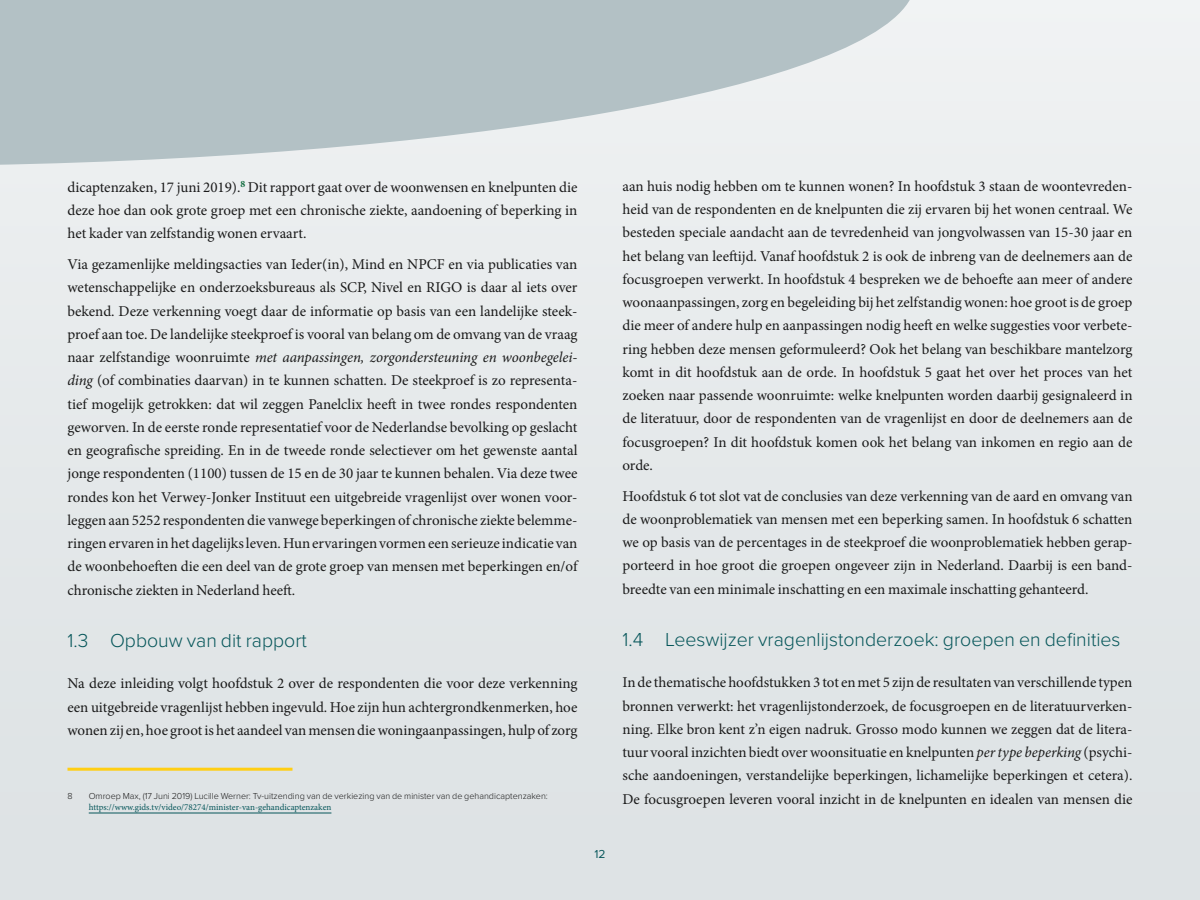
<style>
.page{position:relative;width:1200px;height:900px;background:#e4e8e9}
.page>*{position:absolute;margin:0;border:0;box-sizing:border-box;transform-origin:0 0}
.t1{font:300 19.5px "Proxima Nova";color:#06565a}
.Broodtekst{font:15px/23.2px "Minion Pro";color:#1a1a1a;text-align:justify}
.t2{font:12px "Proxima Nova";color:#06565a}
.Voetnoot{font:300 9px "Proxima Nova";color:#1a1a1a}
.Voetnoot-2{font:9px "Minion Pro";color:#06565a}
.s1{font-style:italic}
</style>
<div class="page">
<svg style="left:0;top:0;width:915px;height:165px;background:#c2cdd0"></svg>
<hr style="left:68px;top:768px;width:224px;height:3px;background:#ffce14">
<hr style="left:89px;top:813px;width:242px;height:1px;background:#06565a">
<p class="Broodtekst" style="left:68px;top:176px;width:512px">dicaptenzaken, 17 juni 2019).<sup>8</sup> Dit rapport gaat over de woonwensen en knelpunten die deze hoe dan ook grote groep met een chronische ziekte, aandoening of beperking in het kader van zelfstandig wonen ervaart.</p>
<p class="Broodtekst" style="left:68px;top:253px;width:512px">Via gezamenlijke meldingsacties van Ieder(in), Mind en NPCF en via publicaties van wetenschappelijke en onderzoeksbureaus als SCP, Nivel en RIGO is daar al iets over bekend. Deze verkenning voegt daar de informatie op basis van een landelijke steek&shy;proef aan toe. De landelijke steekproef is vooral van belang om de omvang van de vraag naar zelfstandige woonruimte <span class="s1">met aanpassingen, zorgondersteuning en woonbegelei&shy;ding</span> (of combinaties daarvan) in te kunnen schatten. De steekproef is zo representa&shy;tief mogelijk getrokken: dat wil zeggen Panelclix heeft in twee rondes respondenten geworven. In de eerste ronde representatief voor de Nederlandse bevolking op geslacht en geografische spreiding. En in de tweede ronde selectiever om het gewenste aantal jonge respondenten (1100) tussen de 15 en de 30 jaar te kunnen behalen. Via deze twee rondes kon het Verwey-Jonker Instituut een uitgebreide vragenlijst over wonen voor&shy;leggen aan 5252 respondenten die vanwege beperkingen of chronische ziekte belemme&shy;ringen ervaren in het dagelijks leven. Hun ervaringen vormen een serieuze indicatie van de woonbehoeften die een deel van de grote groep van mensen met beperkingen en/of chronische ziekten in Nederland heeft.</p>
<p class="t1" style="left:68px;top:629px;width:241px">1.3 Opbouw van dit rapport</p>
<p class="Broodtekst" style="left:68px;top:672px;width:512px">Na deze inleiding volgt hoofdstuk 2 over de respondenten die voor deze verkenning een uitgebreide vragenlijst hebben ingevuld. Hoe zijn hun achtergrondkenmerken, hoe wonen zij en, hoe groot is het aandeel van mensen die woningaanpassingen, hulp of zorg</p>
<p class="Voetnoot" style="left:68px;top:791px;width:7px">8</p>
<p class="Voetnoot" style="left:89px;top:791px;width:461px">Omroep Max, (17 Juni 2019) Lucille Werner: Tv-uitzending van de verkiezing van de minister van de gehandicaptenzaken:</p>
<p class="Voetnoot-2" style="left:89px;top:801px;width:244px">https://www.gids.tv/video/78274/minister-van-gehandicaptenzaken</p>
<p class="t2" style="left:594px;top:847px;width:13px">12</p>
<p class="Broodtekst" style="left:622px;top:175px;width:512px">aan huis nodig hebben om te kunnen wonen? In hoofdstuk 3 staan de woontevreden&shy;heid van de respondenten en de knelpunten die zij ervaren bij het wonen centraal. We besteden speciale aandacht aan de tevredenheid van jongvolwassen van 15-30 jaar en het belang van leeftijd. Vanaf hoofdstuk 2 is ook de inbreng van de deelnemers aan de focusgroepen verwerkt. In hoofdstuk 4 bespreken we de behoefte aan meer of andere woonaanpassingen, zorg en begeleiding bij het zelfstandig wonen: hoe groot is de groep die meer of andere hulp en aanpassingen nodig heeft en welke suggesties voor verbete&shy;ring hebben deze mensen geformuleerd? Ook het belang van beschikbare mantelzorg komt in dit hoofdstuk aan de orde. In hoofdstuk 5 gaat het over het proces van het zoeken naar passende woonruimte: welke knelpunten worden daarbij gesignaleerd in de literatuur, door de respondenten van de vragenlijst en door de deelnemers aan de focusgroepen? In dit hoofdstuk komen ook het belang van inkomen en regio aan de orde.</p>
<p class="Broodtekst" style="left:622px;top:484px;width:512px">Hoofdstuk 6 tot slot vat de conclusies van deze verkenning van de aard en omvang van de woonproblematiek van mensen met een beperking samen. In hoofdstuk 6 schatten we op basis van de percentages in de steekproef die woonproblematiek hebben gerap&shy;porteerd in hoe groot die groepen ongeveer zijn in Nederland. Daarbij is een band&shy;breedte van een minimale inschatting en een maximale inschatting gehanteerd.</p>
<p class="t1" style="left:622px;top:628px;width:500px">1.4 Leeswijzer vragenlijstonderzoek: groepen en definities</p>
<p class="Broodtekst" style="left:622px;top:671px;width:512px">In de thematische hoofdstukken 3 tot en met 5 zijn de resultaten van verschillende typen bronnen verwerkt: het vragenlijstonderzoek, de focusgroepen en de literatuurverken&shy;ning. Elke bron kent z’n eigen nadruk. Grosso modo kunnen we zeggen dat de litera&shy;tuur vooral inzichten biedt over woonsituatie en knelpunten <span class="s1">per type beperking</span> (psychi&shy;sche aandoeningen, verstandelijke beperkingen, lichamelijke beperkingen et cetera).<br>De focusgroepen leveren vooral inzicht in de knelpunten en idealen van mensen die</p>
</div>
